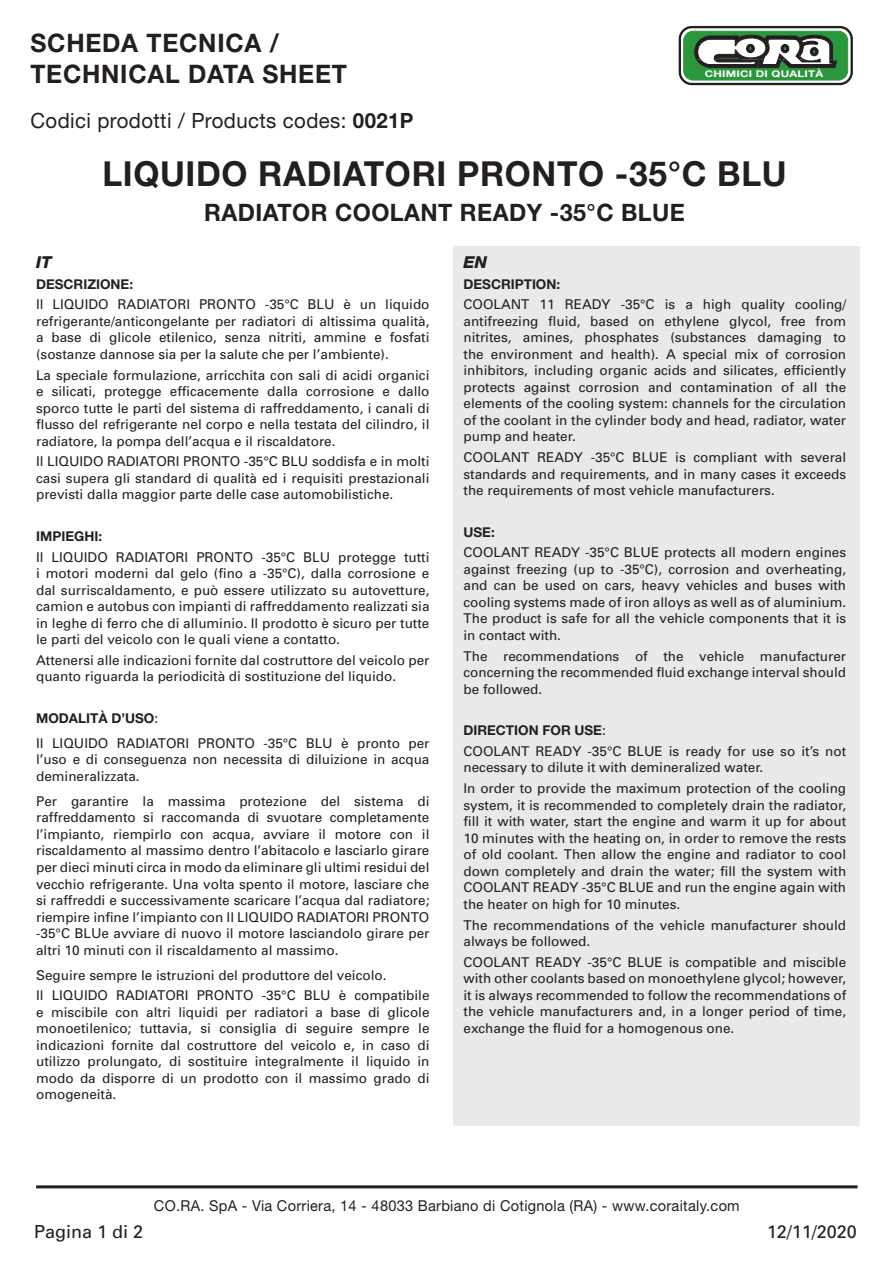
<style>
.page{position:relative;width:893px;height:1263px;background:#fff}
.page>*{position:absolute;margin:0;border:0;box-sizing:border-box;transform-origin:0 0}
.t1{font:700 34.5px "Helvetica Neue";letter-spacing:.02em;color:#231f20}
.t2{font:700 25.5px/31.5px "Helvetica Neue";letter-spacing:.03em;color:#231f20}
.t3{font:700 24px "Helvetica Neue";letter-spacing:.02em;color:#231f20}
.t4{font:21px "Helvetica Neue";letter-spacing:.02em;color:#231f20}
.t5{font:18px "Univers";color:#231f20}
.t6{font:italic 800 16.5px "Helvetica Neue";color:#231f20}
.t7{font:15px "Helvetica Neue";letter-spacing:.02em;color:#231f20}
.t8{font:13.5px/16.5px "Univers";color:#231f20;text-align:justify}
.t9{font:700 13.5px "Helvetica Neue";color:#231f20}
.t10{font:700 9.3px "Helvetica Neue";letter-spacing:.02em;color:#fff;scale:1.24 1}
.s1{font-weight:700}
.s2{font-family:"Univers";font-weight:400}
</style>
<div class="page">
<hr style="left:36px;top:1185px;width:821px;height:3px;background:#231f20">
<svg style="left:679px;top:26px;width:174px;height:59px"></svg>
<div style="left:453px;top:247px;width:407px;height:879px;background:#e9e9e9"></div>
<h2 class="t2" style="left:30px;top:26px;width:318px">SCHEDA TECNICA /<br>TECHNICAL DATA SHEET</h2>
<h3 class="t4" style="left:30px;top:108px;width:384px">Codici prodotti / Products codes: <span class="s1">0021P</span></h3>
<p class="t10" style="left:705px;top:68px;width:97px">CHIMICI DI QUALITÀ</p>
<h1 class="t1" style="left:102px;top:153px;width:686px">LIQUIDO RADIATORI PRONTO -35°C BLU</h1>
<h3 class="t3" style="left:204px;top:198px;width:482px">RADIATOR COOLANT READY -35°C BLUE</h3>
<p class="t6" style="left:36px;top:252px;width:17px">IT</p>
<p class="t9" style="left:36px;top:275px;width:98px">DESCRIZIONE:</p>
<p class="t8" style="left:36px;top:296px;width:395px">Il LIQUIDO RADIATORI PRONTO -35°C BLU è un liquido refrigerante/anticongelante per radiatori di altissima qualità, a base di glicole etilenico, senza nitriti, ammine e fosfati (sostanze dannose sia per la salute che per l’ambiente).</p>
<p class="t8" style="left:36px;top:367px;width:395px">La speciale formulazione, arricchita con sali di acidi organici e silicati, protegge efficacemente dalla corrosione e dallo sporco tutte le parti del sistema di raffreddamento, i canali di flusso del refrigerante nel corpo e nella testata del cilindro, il radiatore, la pompa dell’acqua e il riscaldatore.</p>
<p class="t8" style="left:36px;top:453px;width:395px">Il LIQUIDO RADIATORI PRONTO -35°C BLU soddisfa e in molti casi supera gli standard di qualità ed i requisiti prestazionali previsti dalla maggior parte delle case automobilistiche.</p>
<p class="t9" style="left:36px;top:528px;width:67px">IMPIEGHI:</p>
<p class="t8" style="left:36px;top:549px;width:395px">Il LIQUIDO RADIATORI PRONTO -35°C BLU protegge tutti i motori moderni dal gelo (fino a -35°C), dalla corrosione e dal surriscaldamento, e può essere utilizzato su autovetture, camion e autobus con impianti di raffreddamento realizzati sia in leghe di ferro che di alluminio. Il prodotto è sicuro per tutte le parti del veicolo con le quali viene a contatto.</p>
<p class="t8" style="left:36px;top:652px;width:395px">Attenersi alle indicazioni fornite dal costruttore del veicolo per quanto riguarda la periodicità di sostituzione del liquido.</p>
<p class="t9" style="left:36px;top:710px;width:124px">MODALITÀ D’USO<span class="s2">:</span></p>
<p class="t8" style="left:36px;top:735px;width:395px">Il LIQUIDO RADIATORI PRONTO -35°C BLU è pronto per l’uso e di conseguenza non necessita di diluizione in acqua demineralizzata.</p>
<p class="t8" style="left:36px;top:793px;width:395px">Per garantire la massima protezione del sistema di raffreddamento si raccomanda di svuotare completamente l’impianto, riempirlo con acqua, avviare il motore con il riscaldamento al massimo dentro l’abitacolo e lasciarlo girare per dieci minuti circa in modo da eliminare gli ultimi residui del vecchio refrigerante. Una volta spento il motore, lasciare che si raffreddi e successivamente scaricare l’acqua dal radiatore; riempire infine l’impianto con Il LIQUIDO RADIATORI PRONTO -35°C BLUe avviare di nuovo il motore lasciandolo girare per altri 10 minuti con il riscaldamento al massimo.</p>
<p class="t8" style="left:36px;top:967px;width:352px">Seguire sempre le istruzioni del produttore del veicolo.</p>
<p class="t8" style="left:36px;top:987px;width:395px">Il LIQUIDO RADIATORI PRONTO -35°C BLU è compatibile e miscibile con altri liquidi per radiatori a base di glicole monoetilenico; tuttavia, si consiglia di seguire sempre le indicazioni fornite dal costruttore del veicolo e, in caso di utilizzo prolungato, di sostituire integralmente il liquido in modo da disporre di un prodotto con il massimo grado di omogeneità.</p>
<p class="t6" style="left:463px;top:252px;width:25px">EN</p>
<p class="t9" style="left:463px;top:275px;width:98px">DESCRIPTION:</p>
<p class="t8" style="left:463px;top:296px;width:384px">COOLANT 11 READY -35°C is a high quality cooling/ antifreezing fluid, based on ethylene glycol, free from nitrites, amines, phosphates (substances damaging to the environment and health). A special mix of corrosion inhibitors, including organic acids and silicates, efficiently protects against corrosion and contamination of all the elements of the cooling system: channels for the circulation of the coolant in the cylinder body and head, radiator, water pump and heater.</p>
<p class="t8" style="left:463px;top:449px;width:384px">COOLANT READY -35°C BLUE is compliant with several standards and requirements, and in many cases it exceeds the requirements of most vehicle manufacturers.</p>
<p class="t9" style="left:463px;top:523px;width:33px">USE:</p>
<p class="t8" style="left:463px;top:544px;width:384px">COOLANT READY -35°C BLUE protects all modern engines against freezing (up to -35°C), corrosion and overheating, and can be used on cars, heavy vehicles and buses with cooling systems made of iron alloys as well as of aluminium.<br>The product is safe for all the vehicle components that it is in contact with.</p>
<p class="t8" style="left:463px;top:648px;width:384px">The recommendations of the vehicle manufacturer concerning the recommended fluid exchange interval should be followed.</p>
<p class="t9" style="left:463px;top:722px;width:144px">DIRECTION FOR USE<span class="s2">:</span></p>
<p class="t8" style="left:463px;top:743px;width:384px">COOLANT READY -35°C BLUE is ready for use so it’s not necessary to dilute it with demineralized water.</p>
<p class="t8" style="left:463px;top:780px;width:384px">In order to provide the maximum protection of the cooling system, it is recommended to completely drain the radiator, fill it with water, start the engine and warm it up for about 10 minutes with the heating on, in order to remove the rests of old coolant. Then allow the engine and radiator to cool down completely and drain the water; fill the system with COOLANT READY -35°C BLUE and run the engine again with the heater on high for 10 minutes.</p>
<p class="t8" style="left:463px;top:916px;width:384px">The recommendations of the vehicle manufacturer should always be followed.</p>
<p class="t8" style="left:463px;top:954px;width:384px">COOLANT READY -35°C BLUE is compatible and miscible with other coolants based on monoethylene glycol; however, it is always recommended to follow the recommendations of the vehicle manufacturers and, in a longer period of time, exchange the fluid for a homogenous one.</p>
<p class="t7" style="left:154px;top:1197px;width:587px">CO.RA. SpA - Via Corriera, 14 - 48033 Barbiano di Cotignola (RA) - www.coraitaly.com</p>
<h3 class="t5" style="left:34px;top:1221px;width:111px">Pagina 1 di 2</h3>
<h3 class="t5" style="left:767px;top:1221px;width:92px">12/11/2020</h3>
</div>
